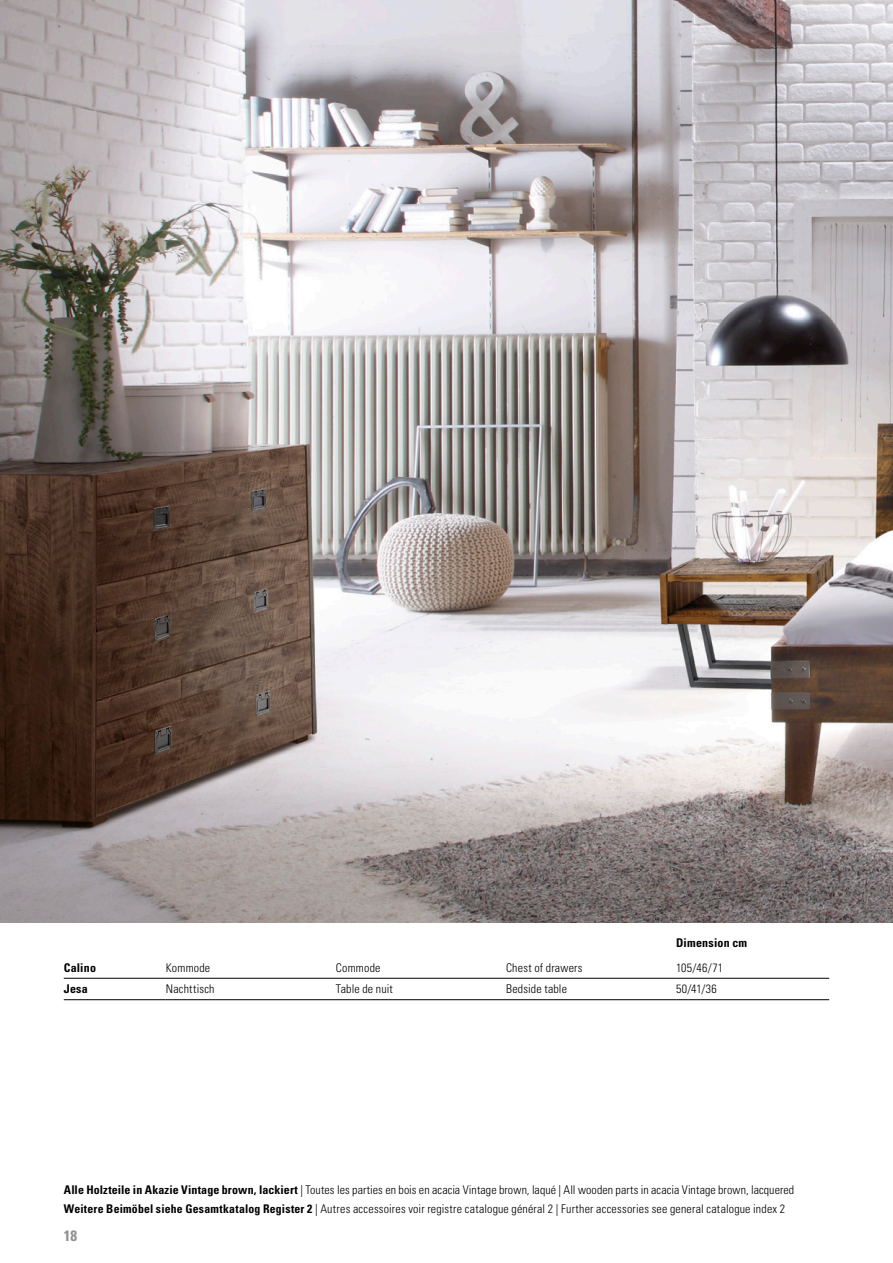
<style>
.page{position:relative;width:893px;height:1263px;background:#fff}
.page>*{position:absolute;margin:0;border:0;box-sizing:border-box;transform-origin:0 0}
.t1{font:700 condensed 15px "Univers LT Std";color:#919191}
._04_Subtitle_8pt{font:300 condensed 12px "Univers LT Std";letter-spacing:.005em;color:#000}
.gs{font:300 condensed 12px "Univers LT Std";letter-spacing:.02em;color:#000}
._04_Body_8pt_ohne_Zusatz{font:300 condensed 12px "Univers LT Std";letter-spacing:.015em;color:#000}
._04_Subtitle_8pt-2{font:700 condensed 12px "Univers LT Std";letter-spacing:.015em;color:#000}
.s1{font-weight:700}
</style>
<div class="page">
<img style="left:0;top:0;width:893px;height:923px">
<hr style="left:64px;top:978px;width:102px;height:1px;background:#000">
<hr style="left:166px;top:978px;width:170px;height:1px;background:#000">
<hr style="left:336px;top:978px;width:170px;height:1px;background:#000">
<hr style="left:506px;top:978px;width:170px;height:1px;background:#000">
<hr style="left:676px;top:978px;width:153px;height:1px;background:#000">
<hr style="left:64px;top:999px;width:102px;height:1px;background:#000">
<hr style="left:166px;top:999px;width:170px;height:1px;background:#000">
<hr style="left:336px;top:999px;width:170px;height:1px;background:#000">
<hr style="left:506px;top:999px;width:170px;height:1px;background:#000">
<hr style="left:676px;top:999px;width:153px;height:1px;background:#000">
<p class="_04_Subtitle_8pt-2" style="left:676px;top:936px;width:73px">Dimension cm</p>
<p class="_04_Subtitle_8pt-2" style="left:64px;top:960px;width:34px">Calino</p>
<p class="_04_Body_8pt_ohne_Zusatz" style="left:166px;top:960px;width:46px">Kommode</p>
<p class="_04_Body_8pt_ohne_Zusatz" style="left:336px;top:960px;width:46px">Commode</p>
<p class="_04_Body_8pt_ohne_Zusatz" style="left:506px;top:960px;width:78px">Chest of drawers</p>
<p class="_04_Body_8pt_ohne_Zusatz" style="left:676px;top:960px;width:48px">105/46/71</p>
<p class="_04_Subtitle_8pt-2" style="left:64px;top:982px;width:26px">Jesa</p>
<p class="_04_Body_8pt_ohne_Zusatz" style="left:166px;top:982px;width:50px">Nachttisch</p>
<p class="_04_Body_8pt_ohne_Zusatz" style="left:336px;top:982px;width:59px">Table de nuit</p>
<p class="_04_Body_8pt_ohne_Zusatz" style="left:506px;top:982px;width:62px">Bedside table</p>
<p class="_04_Body_8pt_ohne_Zusatz" style="left:676px;top:982px;width:42px">50/41/36</p>
<p class="_04_Subtitle_8pt" style="left:64px;top:1182px;width:732px"><span class="s1">Alle Holzteile in Akazie Vintage brown, lackiert</span> | Toutes les parties en bois en acacia Vintage brown, laqué | All wooden parts in acacia Vintage brown, lacquered</p>
<p class="gs" style="left:64px;top:1201px;width:723px"><span class="s1">Weitere Beimöbel siehe Gesamtkatalog Register 2</span> | Autres accessoires voir registre catalogue général 2 | Further accessories see general catalogue index 2</p>
<p class="t1" style="left:64px;top:1226px;width:15px">18</p>
</div>
